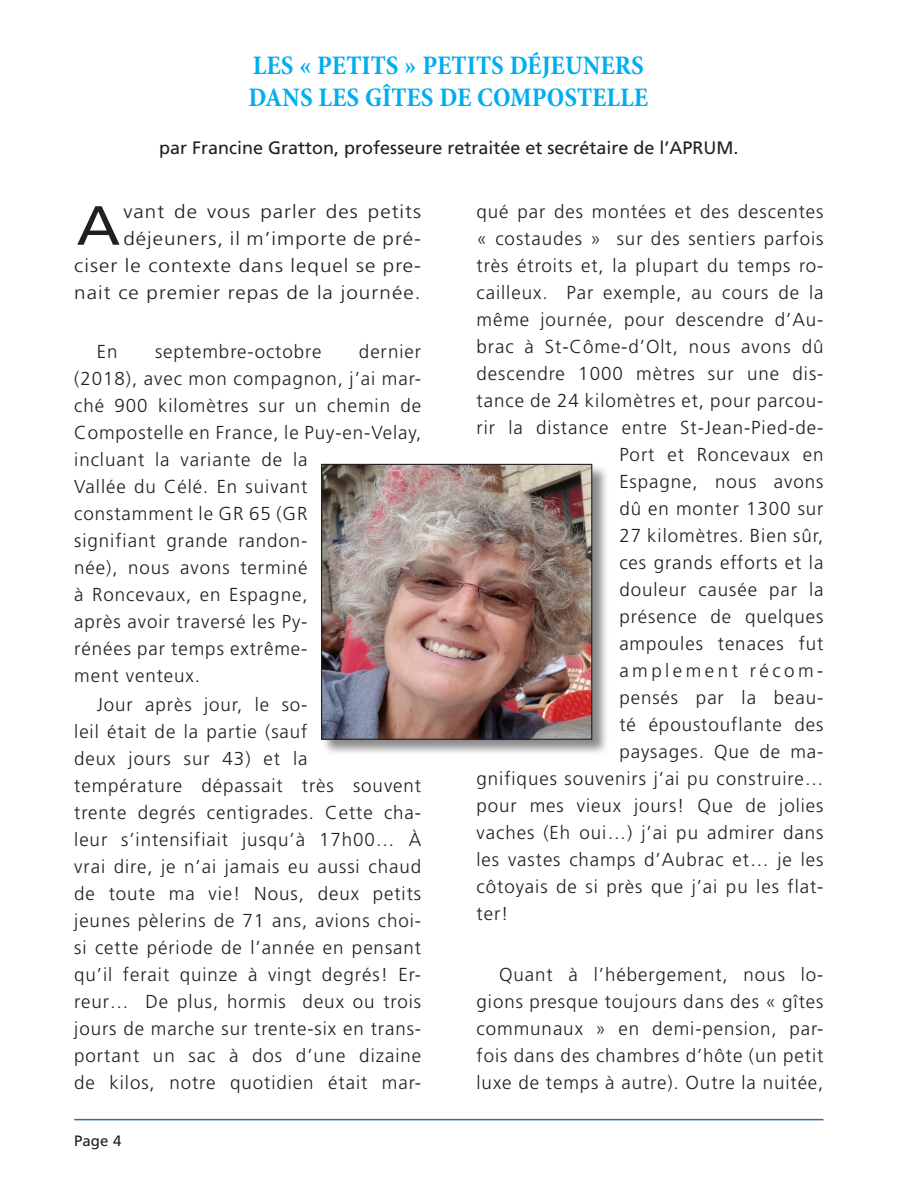
<style>
.page{position:relative;width:918px;height:1188px;background:#fff}
.page>*{position:absolute;margin:0;border:0;box-sizing:border-box;transform-origin:0 0}
.t1{font:55.2px "Frutiger";color:#231f20;scale:1.1 1}
.t2{font:700 condensed 27px/32.4px "Minion Pro";color:#00aeef}
.t3{font:300 18.75px/27px "Frutiger";letter-spacing:.05em;color:#231f20}
.t4{font:300 18.75px/27px "Frutiger";letter-spacing:.05em;color:#231f20;text-align:right;scale:1.1 1}
.t5{font:300 18.75px "Frutiger";letter-spacing:.185em;color:#231f20}
.t6{font:18px "Frutiger";color:#231f20}
.t7{font:15px "Frutiger";color:#231f20}
</style>
<div class="page">
<hr style="left:74px;top:1119px;width:750px;height:1px;background:#3965b0">
<div style="left:321px;top:464px;width:288px;height:292px;background:#231f20;opacity:.52"></div>
<img style="left:323px;top:466px;width:267px;height:272px">
<div style="left:321px;top:464px;width:271px;height:276px;border:1px solid #231f20"></div>
<p class="t2" style="left:248px;top:49px;width:401px">LES « PETITS » PETITS DÉJEUNERS<br>DANS LES GÎTES DE COMPOSTELLE</p>
<p class="t6" style="left:159px;top:138px;width:581px">par Francine Gratton, professeure retraitée et secrétaire de l’APRUM.</p>
<p class="t4" style="left:74px;top:198px;width:317px">vant de vous parler des petits déjeuners, il m’importe de pré-<br>ciser le contexte dans lequel se pre&shy;nait ce premier repas de la journée.</p>
<p class="t1" style="left:77px;top:193px;width:41px">A</p>
<p class="t3" style="left:74px;top:338px;width:348px;text-indent:285px">dernier (2018), avec mon compagnon, j’ai mar&shy;ché 900 kilomètres sur un chemin de<br>Compostelle en France, le Puy-en-Velay, incluant la variante de la<br>Vallée du Célé. En suivant constamment le GR 65 (GR<br>signifiant grande randon-<br>née), nous avons terminé<br>à Roncevaux, en Espagne,<br>après avoir traversé les Py-<br>rénées par temps extrême-<br>ment venteux.</p>
<p class="t3" style="left:74px;top:691px;width:348px;text-indent:22px">Jour après jour, le so-<br>leil était de la partie (sauf<br>deux jours sur 43) et la<br>température dépassait très souvent trente degrés centigrades. Cette cha&shy;leur s’intensifiait jusqu’à 17h00… À vrai dire, je n’ai jamais eu aussi chaud de toute ma vie! Nous, deux petits jeunes pèlerins de 71 ans, avions choi&shy;si cette période de l’année en pensant qu’il ferait quinze à vingt degrés! Er&shy;reur… De plus, hormis deux ou trois jours de marche sur trente-six en trans&shy;portant un sac à dos d’une dizaine de kilos, notre quotidien était mar-</p>
<p class="t3" style="left:97px;top:338px;width:22px">En</p>
<p class="t3" style="left:155px;top:338px;width:168px">septembre-octobre</p>
<p class="t7" style="left:74px;top:1132px;width:49px">Page 4</p>
<p class="t3" style="left:477px;top:198px;width:348px">qué par des montées et des descentes</p>
<p class="t3" style="left:477px;top:225px;width:348px">« costaudes » sur des sentiers parfois</p>
<p class="t3" style="left:477px;top:252px;width:348px">très étroits et, la plupart du temps ro-</p>
<p class="t3" style="left:477px;top:279px;width:348px">cailleux. Par exemple, au cours de la</p>
<p class="t3" style="left:477px;top:306px;width:348px">même journée, pour descendre d’Au-</p>
<p class="t3" style="left:477px;top:333px;width:348px">brac à St-Côme-d’Olt, nous avons dû</p>
<p class="t3" style="left:477px;top:360px;width:348px">descendre 1000 mètres sur une dis-</p>
<p class="t3" style="left:477px;top:387px;width:348px">tance de 24 kilomètres et, pour parcou-</p>
<p class="t3" style="left:477px;top:414px;width:348px">rir la distance entre St-Jean-Pied-de-</p>
<p class="t3" style="left:619px;top:441px;width:206px">Port et Roncevaux en</p>
<p class="t3" style="left:619px;top:468px;width:206px">Espagne, nous avons</p>
<p class="t3" style="left:619px;top:495px;width:206px">dû en monter 1300 sur</p>
<p class="t3" style="left:619px;top:522px;width:206px">27 kilomètres. Bien sûr,</p>
<p class="t3" style="left:619px;top:549px;width:206px">ces grands efforts et la</p>
<p class="t3" style="left:619px;top:576px;width:206px">douleur causée par la</p>
<p class="t3" style="left:619px;top:603px;width:206px">présence de quelques</p>
<p class="t3" style="left:619px;top:630px;width:206px">ampoules tenaces fut</p>
<p class="t5" style="left:619px;top:660px;width:206px">amplement récom-</p>
<p class="t3" style="left:619px;top:684px;width:206px">pensés par la beau-</p>
<p class="t3" style="left:619px;top:711px;width:206px">té époustouflante des</p>
<p class="t3" style="left:619px;top:738px;width:206px">paysages. Que de ma-</p>
<p class="t3" style="left:477px;top:765px;width:348px">gnifiques souvenirs j’ai pu construire…</p>
<p class="t3" style="left:477px;top:792px;width:348px">pour mes vieux jours! Que de jolies</p>
<p class="t3" style="left:477px;top:819px;width:348px">vaches (Eh oui…) j’ai pu admirer dans</p>
<p class="t3" style="left:477px;top:846px;width:348px">les vastes champs d’Aubrac et… je les</p>
<p class="t3" style="left:477px;top:873px;width:348px">côtoyais de si près que j’ai pu les flat-</p>
<p class="t3" style="left:477px;top:900px;width:33px">ter!</p>
<p class="t3" style="left:477px;top:961px;width:348px;text-align:justify;text-indent:22px">Quant à l’hébergement, nous lo&shy;gions presque toujours dans des « gîtes communaux » en demi-pension, par&shy;fois dans des chambres d’hôte (un petit luxe de temps à autre). Outre la nuitée,</p>
</div>
